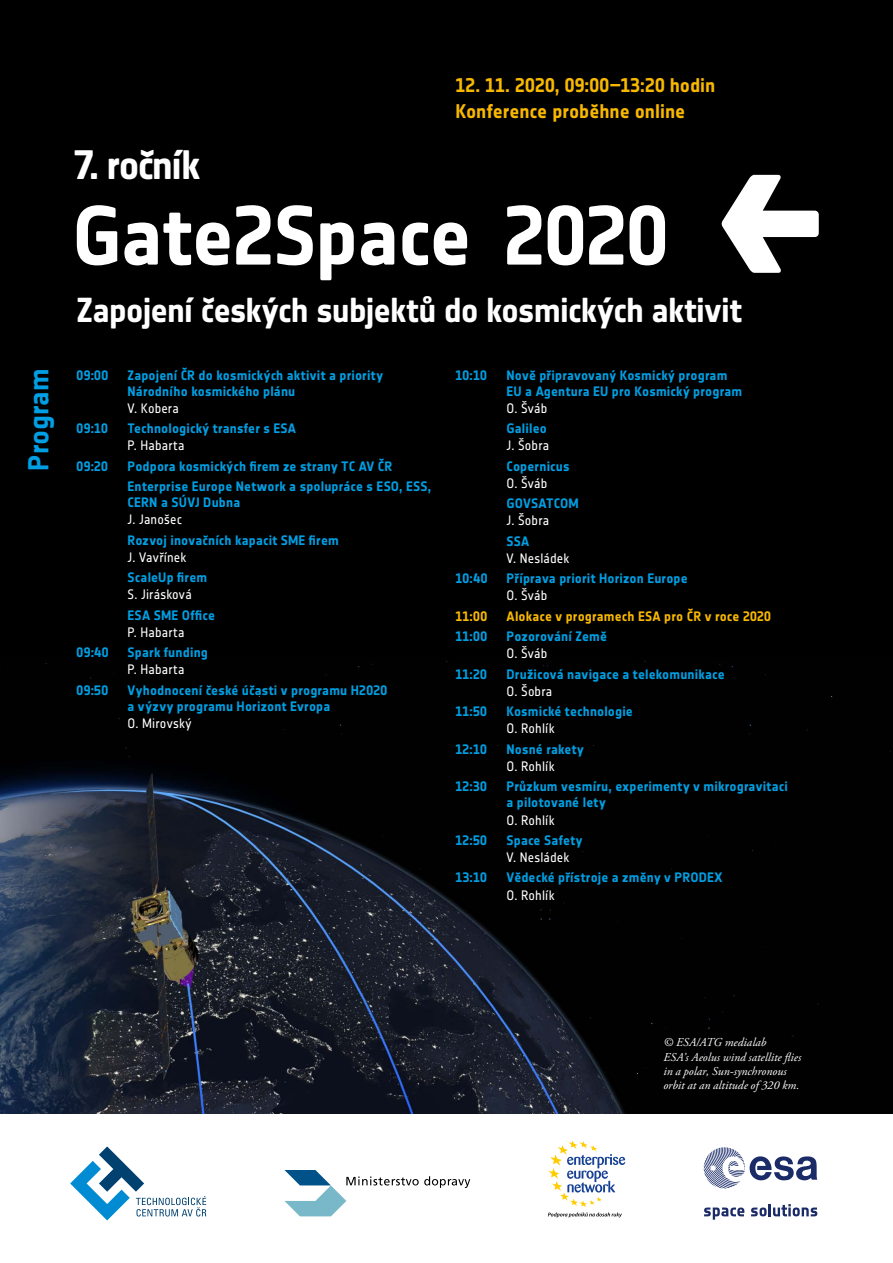
<style>
.page{position:relative;width:893px;height:1263px;background:#000}
.page>*{position:absolute;margin:0;border:0;box-sizing:border-box;transform-origin:0 0}
.t1{font:700 213px "Notes Esa";color:#fff}
.t2{font:700 82.5px "Notes Esa";letter-spacing:-.015em;color:#fff}
.t3{font:700 40.5px "Notes Esa";letter-spacing:-.04em;color:#fff}
.t4{font:700 34.2px "Notes Esa";letter-spacing:-.025em;color:#fff}
.t5{font:700 28.5px "Notes Esa";letter-spacing:-.005em;color:#009fe3}
.t6{font:700 19.5px/25.5px "Notes Esa";color:#f8b800}
.t7{font:700 13.5px/16.2px "Notes Esa";letter-spacing:.015em;color:#009fe3}
.t8{font:13.5px "Notes Esa";letter-spacing:.01em;color:#fff}
.t9{font:700 13.5px "Notes Esa";letter-spacing:.015em;color:#f8b800}
.t10{font:italic 12px/14.4px "Adobe Garamond Pro";letter-spacing:.005em;color:#fff}
</style>
<div class="page">
<img style="left:0;top:661px;width:891px;height:453px">
<div style="left:0;top:1114px;width:893px;height:149px;background:#fff"></div>
<svg style="left:284px;top:1170px;width:186px;height:46px"></svg>
<svg style="left:548px;top:1140px;width:77px;height:78px"></svg>
<svg style="left:70px;top:1146px;width:136px;height:74px"></svg>
<svg style="left:704px;top:1207px;width:40px;height:13px"></svg>
<svg style="left:751px;top:1204px;width:66px;height:12px"></svg>
<svg style="left:704px;top:1147px;width:113px;height:41px"></svg>
<h3 class="t6" style="left:455px;top:73px;width:261px">12. 11. 2020, 09:00–13:20 hodin<br>Konference proběhne online</h3>
<h3 class="t3" style="left:74px;top:141px;width:128px">7. ročník</h3>
<h1 class="t1" style="left:830px;top:346px;width:121px;rotate:-180deg">→</h1>
<h3 class="t4" style="left:77px;top:290px;width:667px">Zapojení českých subjektů do kosmických aktivit</h3>
<h2 class="t2" style="left:72px;top:187px;width:598px">Gate2Space 2020</h2>
<h3 class="t5" style="left:22px;top:470px;width:103px;rotate:-90deg">Program</h3>
<p class="t7" style="left:77px;top:367px;width:33px">09:00</p>
<p class="t7" style="left:128px;top:367px;width:257px">Zapojení ČR do kosmických aktivit a priority<br>Národního kosmického plánu</p>
<p class="t8" style="left:128px;top:400px;width:53px">V. Kobera</p>
<p class="t7" style="left:77px;top:420px;width:33px">09:10</p>
<p class="t7" style="left:128px;top:420px;width:170px">Technologický transfer s ESA</p>
<p class="t8" style="left:128px;top:438px;width:59px">P. Habarta</p>
<p class="t7" style="left:77px;top:458px;width:33px">09:20</p>
<p class="t7" style="left:128px;top:456px;width:305px;line-height:20.4px">Podpora kosmických firem ze strany TC AV ČR<br>Enterprise Europe Network a spolupráce s ESO, ESS,</p>
<p class="t7" style="left:128px;top:495px;width:114px">CERN a SÚVJ Dubna</p>
<p class="t8" style="left:128px;top:512px;width:56px">J. Janošec</p>
<p class="t7" style="left:128px;top:532px;width:213px">Rozvoj inovačních kapacit SME firem</p>
<p class="t8" style="left:128px;top:549px;width:60px">J. Vavřínek</p>
<p class="t7" style="left:128px;top:570px;width:81px">ScaleUp firem</p>
<p class="t8" style="left:128px;top:587px;width:66px">S. Jirásková</p>
<p class="t7" style="left:128px;top:607px;width:89px">ESA SME Office</p>
<p class="t8" style="left:128px;top:624px;width:59px">P. Habarta</p>
<p class="t7" style="left:77px;top:645px;width:33px">09:40</p>
<p class="t7" style="left:128px;top:645px;width:82px">Spark funding</p>
<p class="t8" style="left:128px;top:662px;width:59px">P. Habarta</p>
<p class="t7" style="left:77px;top:682px;width:33px">09:50</p>
<p class="t7" style="left:128px;top:682px;width:261px">Vyhodnocení české účasti v programu H2020 a výzvy programu Horizont Evropa</p>
<p class="t8" style="left:128px;top:716px;width:66px">O. Mirovský</p>
<p class="t7" style="left:455px;top:367px;width:33px">10:10</p>
<p class="t7" style="left:506px;top:367px;width:237px">Nově připravovaný Kosmický program<br>EU a Agentura EU pro Kosmický program</p>
<p class="t8" style="left:506px;top:400px;width:42px">O. Šváb</p>
<p class="t7" style="left:506px;top:420px;width:42px">Galileo</p>
<p class="t8" style="left:506px;top:438px;width:44px">J. Šobra</p>
<p class="t7" style="left:506px;top:458px;width:65px">Copernicus</p>
<p class="t8" style="left:506px;top:475px;width:42px">O. Šváb</p>
<p class="t7" style="left:506px;top:495px;width:74px">GOVSATCOM</p>
<p class="t8" style="left:506px;top:513px;width:44px">J. Šobra</p>
<p class="t7" style="left:506px;top:533px;width:24px">SSA</p>
<p class="t8" style="left:506px;top:550px;width:64px">V. Nesládek</p>
<p class="t7" style="left:455px;top:570px;width:33px">10:40</p>
<p class="t7" style="left:506px;top:570px;width:183px">Příprava priorit Horizon Europe</p>
<p class="t8" style="left:506px;top:588px;width:42px">O. Šváb</p>
<p class="t9" style="left:455px;top:608px;width:33px">11:00</p>
<p class="t9" style="left:506px;top:608px;width:266px">Alokace v programech ESA pro ČR v roce 2020</p>
<p class="t7" style="left:455px;top:628px;width:33px">11:00</p>
<p class="t7" style="left:506px;top:628px;width:102px">Pozorování Země</p>
<p class="t8" style="left:506px;top:646px;width:42px">O. Šváb</p>
<p class="t7" style="left:455px;top:666px;width:33px">11:20</p>
<p class="t7" style="left:506px;top:666px;width:220px">Družicová navigace a telekomunikace</p>
<p class="t8" style="left:506px;top:683px;width:47px">O. Šobra</p>
<p class="t7" style="left:455px;top:703px;width:33px">11:50</p>
<p class="t7" style="left:506px;top:703px;width:128px">Kosmické technologie</p>
<p class="t8" style="left:506px;top:721px;width:49px">O. Rohlík</p>
<p class="t7" style="left:455px;top:741px;width:33px">12:10</p>
<p class="t7" style="left:506px;top:741px;width:79px">Nosné rakety</p>
<p class="t8" style="left:506px;top:758px;width:49px">O. Rohlík</p>
<p class="t7" style="left:455px;top:778px;width:33px">12:30</p>
<p class="t7" style="left:506px;top:778px;width:283px">Průzkum vesmíru, experimenty v mikrogravitaci a pilotované lety</p>
<p class="t8" style="left:506px;top:812px;width:49px">O. Rohlík</p>
<p class="t7" style="left:455px;top:832px;width:33px">12:50</p>
<p class="t7" style="left:506px;top:832px;width:78px">Space Safety</p>
<p class="t8" style="left:506px;top:849px;width:64px">V. Nesládek</p>
<p class="t7" style="left:455px;top:870px;width:33px">13:10</p>
<p class="t7" style="left:506px;top:870px;width:217px">Vědecké přístroje a změny v PRODEX</p>
<p class="t8" style="left:506px;top:887px;width:49px">O. Rohlík</p>
<p class="t10" style="left:663px;top:1035px;width:139px">© ESA/ATG medialab<br>ESA’s Aeolus wind satellite flies in a polar, Sun-synchronous orbit at an altitude of 320 km.</p>
</div>
